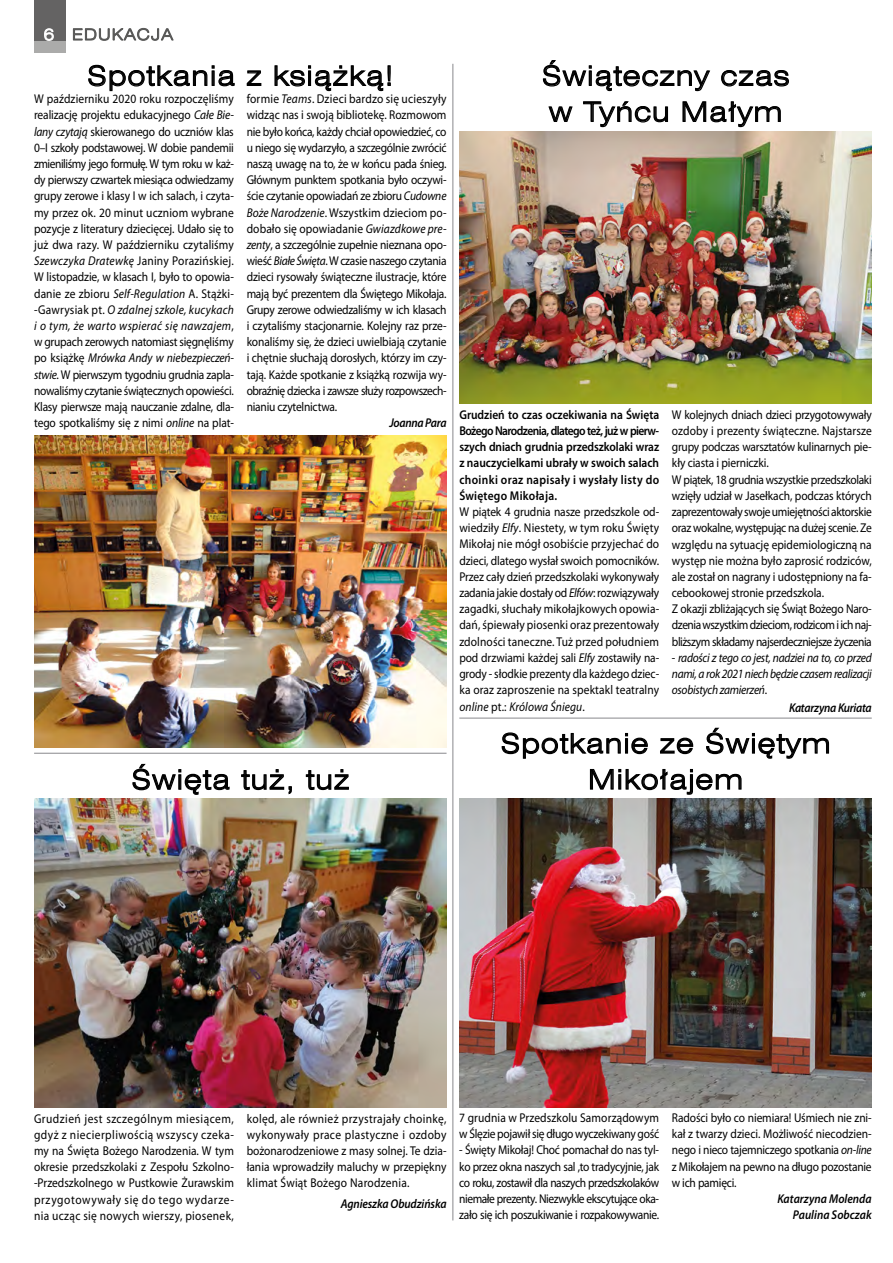
<style>
.page{position:relative;width:893px;height:1263px;background:#fff}
.page>*{position:absolute;margin:0;border:0;box-sizing:border-box;transform-origin:0 0}
.t1{font:27px/36px "Swis 721 Lt Ex EU";letter-spacing:.05em;color:#000}
.t2{font:15.75px "Swis 721 Lt Ex EU";letter-spacing:.075em;color:#575756}
.t3{font:12.75px/16.2px "Myriad Pro";letter-spacing:-.02em;color:#000;text-align:justify;scale:.9 1}
.t4{font:600 12.75px/16.2px "Myriad Pro";letter-spacing:.03em;color:#000;text-align:justify;scale:.9 1}
.t5{font:italic 12.75px/16.2px "Myriad Pro";letter-spacing:-.03em;color:#000;text-align:justify;scale:.9 1}
.t6{font:italic 600 12.75px/16.2px "Myriad Pro";letter-spacing:-.01em;color:#000;text-align:right;scale:.9 1}
.s1{color:#fff}
.s2{font-style:italic}
.s3{font-style:normal}
</style>
<div class="page">
<svg style="left:542px;top:60px;width:169px;height:32px"></svg>
<svg style="left:721px;top:70px;width:68px;height:17px"></svg>
<svg style="left:548px;top:106px;width:25px;height:16px"></svg>
<svg style="left:583px;top:101px;width:86px;height:27px"></svg>
<svg style="left:682px;top:101px;width:99px;height:27px"></svg>
<img style="left:459px;top:131px;width:413px;height:273px">
<hr style="left:459px;top:717px;width:413px;height:2px;background:#969699">
<hr style="left:34px;top:753px;width:413px;height:1px;background:#969699">
<svg style="left:88px;top:64px;width:147px;height:28px"></svg>
<svg style="left:246px;top:70px;width:16px;height:16px"></svg>
<svg style="left:274px;top:65px;width:117px;height:27px"></svg>
<img style="left:34px;top:435px;width:412px;height:312px">
<svg style="left:132px;top:763px;width:98px;height:32px"></svg>
<svg style="left:241px;top:769px;width:51px;height:26px"></svg>
<svg style="left:305px;top:769px;width:44px;height:22px"></svg>
<img style="left:34px;top:798px;width:412px;height:310px">
<hr style="left:452px;top:64px;width:1px;height:1156px;background:#969699">
<svg style="left:501px;top:732px;width:147px;height:27px"></svg>
<svg style="left:660px;top:737px;width:34px;height:18px"></svg>
<svg style="left:706px;top:727px;width:124px;height:32px"></svg>
<svg style="left:589px;top:769px;width:153px;height:26px"></svg>
<img style="left:459px;top:798px;width:413px;height:310px">
<div style="left:34px;top:40px;width:32px;height:13px;background:#ababaa"></div>
<svg style="left:73px;top:28px;width:101px;height:13px"></svg>
<div style="left:34px;top:0;width:32px;height:40px;background:#646363"></div>
<svg style="left:44px;top:28px;width:10px;height:13px"></svg>
<p class="t2" style="left:44px;top:25px;width:131px"><span class="s1">6</span> EDUKACJA</p>
<h1 class="t1" style="left:87px;top:58px;width:308px">Spotkania z książką!</h1>
<p class="t3" style="left:34px;top:91px;width:223px">W październiku 2020 roku rozpoczęliśmy realizację projektu edukacyjnego <span class="s2">Całe Bie&shy;lany czytają</span> skierowanego do uczniów klas 0–I szkoły podstawowej. W dobie pandemii zmieniliśmy jego formułę. W tym roku w każ&shy;dy pierwszy czwartek miesiąca odwiedzamy grupy zerowe i klasy I w ich salach, i czyta&shy;my przez ok. 20 minut uczniom wybrane pozycje z literatury dziecięcej. Udało się to już dwa razy. W październiku czytaliśmy <span class="s2">Szewczyka Dratewkę</span> Janiny Porazińskiej.<br>W listopadzie, w klasach I, było to opowia&shy;danie ze zbioru <span class="s2">Self-Regulation</span> A. Stążki--Gawrysiak pt. <span class="s2">O zdalnej szkole, kucykach i o tym, że warto wspierać się nawzajem</span>, w grupach zerowych natomiast sięgnęliśmy po książkę <span class="s2">Mrówka Andy w niebezpieczeń&shy;stwie</span>. W pierwszym tygodniu grudnia zapla&shy;nowaliśmy czytanie świątecznych opowieści.<br>Klasy pierwsze mają nauczanie zdalne, dla&shy;tego spotkaliśmy się z nimi <span class="s2">online</span> na plat-</p>
<p class="t3" style="left:247px;top:91px;width:224px">formie <span class="s2">Teams</span>. Dzieci bardzo się ucieszyły widząc nas i swoją bibliotekę. Rozmowom nie było końca, każdy chciał opowiedzieć, co u niego się wydarzyło, a szczególnie zwrócić naszą uwagę na to, że w końcu pada śnieg.<br>Głównym punktem spotkania było oczywi&shy;ście czytanie opowiadań ze zbioru <span class="s2">Cudowne Boże Narodzenie</span>. Wszystkim dzieciom po&shy;dobało się opowiadanie <span class="s2">Gwiazdkowe pre&shy;zenty</span>, a szczególnie zupełnie nieznana opo&shy;wieść <span class="s2">Białe Święta</span>. W czasie naszego czytania dzieci rysowały świąteczne ilustracje, które mają być prezentem dla Świętego Mikołaja.<br>Grupy zerowe odwiedzaliśmy w ich klasach i czytaliśmy stacjonarnie. Kolejny raz prze&shy;konaliśmy się, że dzieci uwielbiają czytanie i chętnie słuchają dorosłych, którzy im czy&shy;tają. Każde spotkanie z książką rozwija wy&shy;obraźnię dziecka i zawsze służy rozpowszech&shy;nianiu czytelnictwa.</p>
<p class="t6" style="left:389px;top:414px;width:65px">Joanna Para</p>
<h1 class="t1" style="left:131px;top:762px;width:219px">Święta tuż, tuż</h1>
<h1 class="t1" style="left:542px;top:58px;width:249px">Świąteczny czas w Tyńcu Małym</h1>
<p class="t4" style="left:459px;top:406px;width:224px">Grudzień to czas oczekiwania na Święta Bożego Narodzenia, dlatego też, już w pierw&shy;szych dniach grudnia przedszkolaki wraz z nauczycielkami ubrały w swoich salach choinki oraz napisały i wysłały listy do Świętego Mikołaja.</p>
<p class="t3" style="left:459px;top:503px;width:224px">W piątek 4 grudnia nasze przedszkole od&shy;wiedziły <span class="s2">Elfy</span>. Niestety, w tym roku Święty Mikołaj nie mógł osobiście przyjechać do dzieci, dlatego wysłał swoich pomocników.<br>Przez cały dzień przedszkolaki wykonywały zadania jakie dostały od <span class="s2">Elfów</span>: rozwiązywały zagadki, słuchały mikołajkowych opowia&shy;dań, śpiewały piosenki oraz prezentowały zdolności taneczne. Tuż przed południem pod drzwiami każdej sali <span class="s2">Elfy</span> zostawiły na&shy;grody - słodkie prezenty dla każdego dziec&shy;ka oraz zaproszenie na spektakl teatralny <span class="s2">online</span> pt.: <span class="s2">Królowa Śniegu</span>.</p>
<p class="t3" style="left:672px;top:406px;width:224px;text-align:left">W kolejnych dniach dzieci przygotowywały ozdoby i prezenty świąteczne. Najstarsze grupy podczas warsztatów kulinarnych pie&shy;kły ciasta i pierniczki.<br>W piątek, 18 grudnia wszystkie przedszkolaki wzięły udział w Jasełkach, podczas których zaprezentowały swoje umiejętności aktorskie oraz wokalne, występując na dużej scenie. Ze względu na sytuację epidemiologiczną na występ nie można było zaprosić rodziców, ale został on nagrany i udostępniony na fa&shy;cebookowej stronie przedszkola.<br>Z okazji zbliżających się Świąt Bożego Naro&shy;dzenia wszystkim dzieciom, rodzicom i ich naj&shy;bliższym składamy najserdeczniejsze życzenia</p>
<p class="t5" style="left:672px;top:649px;width:224px"><span class="s3">-</span> radości z tego co jest, nadziei na to, co przed nami, a rok 2021 niech będzie czasem realizacji osobistych zamierzeń<span class="s3">.</span></p>
<p class="t6" style="left:789px;top:700px;width:93px">Katarzyna Kuriata</p>
<h1 class="t1" style="left:501px;top:726px;width:331px;text-align:center">Spotkanie ze Świętym<br>Mikołajem</h1>
<p class="t3" style="left:34px;top:1110px;width:224px">Grudzień jest szczególnym miesiącem, gdyż z niecierpliwością wszyscy czeka&shy;my na Święta Bożego Narodzenia. W tym okresie przedszkolaki z Zespołu Szkolno--Przedszkolnego w Pustkowie Żurawskim przygotowywały się do tego wydarze&shy;nia ucząc się nowych wierszy, piosenek,</p>
<p class="t3" style="left:247px;top:1110px;width:224px">kolęd, ale również przystrajały choinkę, wykonywały prace plastyczne i ozdoby bożonarodzeniowe z masy solnej. Te dzia&shy;łania wprowadziły maluchy w przepiękny klimat Świąt Bożego Narodzenia.</p>
<p class="t6" style="left:341px;top:1196px;width:119px">Agnieszka Obudzińska</p>
<p class="t3" style="left:459px;top:1109px;width:224px">7 grudnia w Przedszkolu Samorządowym w Ślęzie pojawił się długo wyczekiwany gość</p>
<p class="t3" style="left:459px;top:1142px;width:224px">- Święty Mikołaj! Choć pomachał do nas tyl&shy;ko przez okna naszych sal ,to tradycyjnie, jak co roku, zostawił dla naszych przedszkolaków niemałe prezenty. Niezwykle ekscytujące oka&shy;zało się ich poszukiwanie i rozpakowywanie.</p>
<p class="t3" style="left:672px;top:1109px;width:224px">Radości było co niemiara! Uśmiech nie zni&shy;kał z twarzy dzieci. Możliwość niecodzien&shy;nego i nieco tajemniczego spotkania <span class="s2">on-line </span>z Mikołajem na pewno na długo pozostanie w ich pamięci.</p>
<p class="t6" style="left:777px;top:1190px;width:106px">Katarzyna Molenda<br>Paulina Sobczak</p>
</div>
